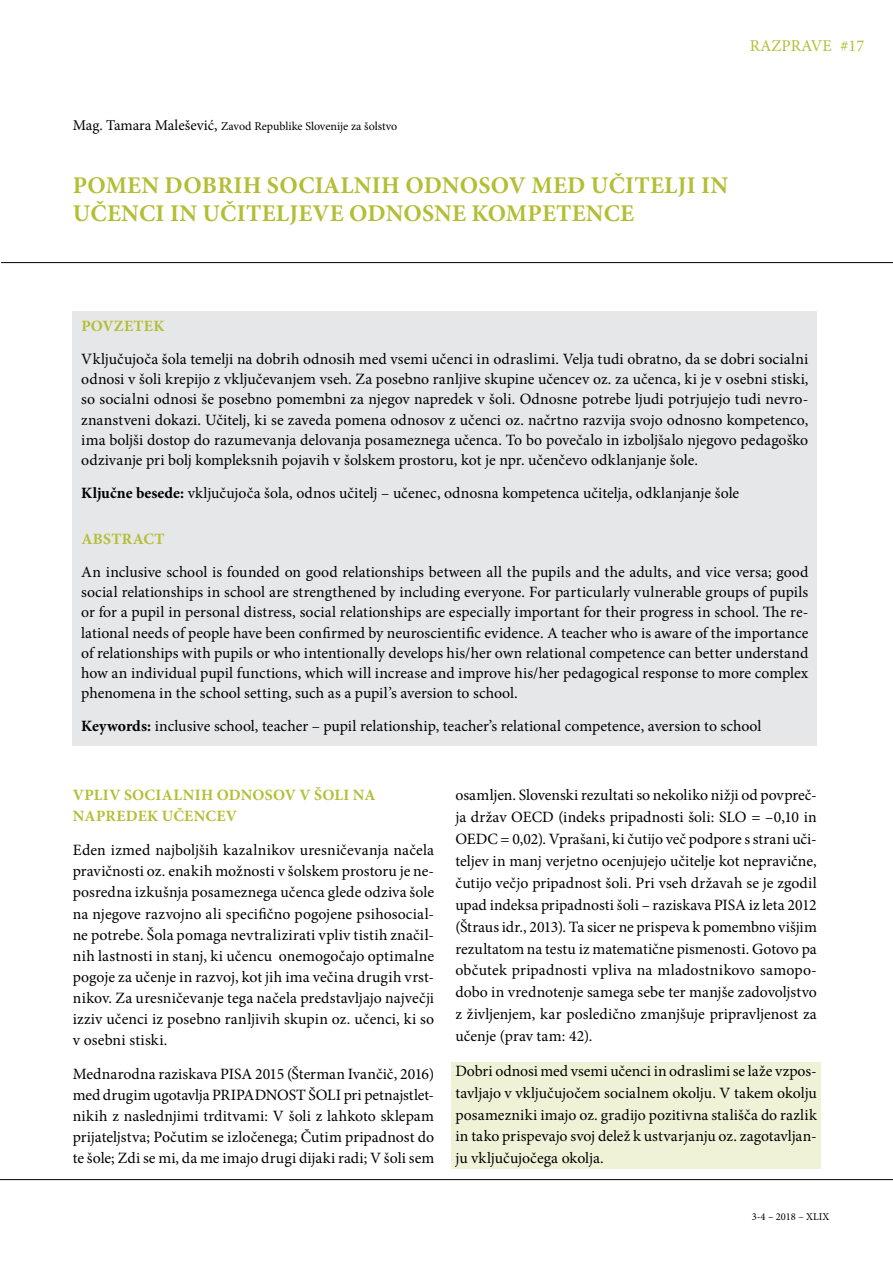
<style>
.page{position:relative;width:893px;height:1263px;background:#fff}
.page>*{position:absolute;margin:0;border:0;box-sizing:border-box;transform-origin:0 0}
.t1{font:700 24px "Minion Pro";letter-spacing:.01em;color:#b4be35}
.t2{font:16.5px "Minion Pro";color:#b4be35}
.t3{font:15.75px/21.9px "Minion Pro";color:#000;text-align:justify}
.t4{font:700 15.75px/21.1px "Minion Pro";letter-spacing:.015em;color:#b4be35}
.t5{font:12px "Minion Pro";letter-spacing:-.005em;color:#000}
.t6{font:10.5px "Minion Pro";color:#000}
.s1{font-size:15px}
.s2{font-weight:700}
</style>
<div class="page">
<hr style="left:0;top:1179px;width:893px;height:1px;background:#000">
<div style="left:451px;top:1061px;width:370px;height:107px;background:#f0f2d7"></div>
<hr style="left:1px;top:262px;width:892px;height:1px;background:#000">
<div style="left:73px;top:311px;width:744px;height:434px;background:#e6e7e8"></div>
<p class="t2" style="left:750px;top:35px;width:116px">RAZPRAVE #17</p>
<p class="t5" style="left:73px;top:118px;width:326px"><span class="s1">Mag. Tamara Malešević,</span> Zavod Republike Slovenije za šolstvo</p>
<h1 class="t1" style="left:73px;top:168px;width:19px">POMEN</h1>
<h1 class="t1" style="left:165px;top:168px;width:17px">DOBRI</h1>
<h1 class="t1" style="left:243px;top:168px;width:86px">H SOCIALNI</h1>
<h1 class="t1" style="left:381px;top:168px;width:43px">H ODNOSOV</h1>
<h1 class="t1" style="left:531px;top:168px;width:19px">MED</h1>
<h1 class="t1" style="left:591px;top:168px;width:14px">UČITELJI</h1>
<h1 class="t1" style="left:701px;top:168px;width:14px">IN</h1>
<h1 class="t1" style="left:73px;top:197px;width:18px">UČEN</h1>
<h1 class="t1" style="left:139px;top:197px;width:79px">CIIN UČITELJEVE</h1>
<h1 class="t1" style="left:349px;top:197px;width:18px">ODNOSNE</h1>
<h1 class="t1" style="left:472px;top:197px;width:34px">KOMPETEN</h1>
<h1 class="t1" style="left:604px;top:197px;width:31px">CE</h1>
<p class="t4" style="left:81px;top:315px;width:12px">POVZETE</p>
<p class="t4" style="left:153px;top:315px;width:13px">K</p>
<p class="t3" style="left:81px;top:349px;width:729px;line-height:20.2px">Vključujoča šola temelji na dobrih odnosih med vsemi učenci in odraslimi. Velja tudi obratno, da se dobri socialni odnosi v šoli krepijo z vključevanjem vseh. Za posebno ranljive skupine učencev oz. za učenca, ki je v osebni stiski, so socialni odnosi še posebno pomembni za njegov napredek v šoli. Odnosne potrebe ljudi potrjujejo tudi nevro&shy;znanstveni dokazi. Učitelj, ki se zaveda pomena odnosov z učenci oz. načrtno razvija svojo odnosno kompetenco, ima boljši dostop do razumevanja delovanja posameznega učenca. To bo povečalo in izboljšalo njegovo pedagoško odzivanje pri bolj kompleksnih pojavih v šolskem prostoru, kot je npr. učenčevo odklanjanje šole.</p>
<p class="t3" style="left:81px;top:482px;width:659px"><span class="s2">KLJUČNE BESEDE:</span> vključujoča šola, odnos učitelj – učenec, odnosna kompetenca učitelja, odklanjanje šole</p>
<p class="t4" style="left:81px;top:528px;width:12px">ABSTRA</p>
<p class="t4" style="left:143px;top:528px;width:22px">CT</p>
<p class="t3" style="left:81px;top:562px;width:729px;line-height:20.2px">An inclusive school is founded on good relationships between all the pupils and the adults, and vice versa; good social relationships in school are strengthened by including everyone. For particularly vulnerable groups of pupils or for a pupil in personal distress, social relationships are especially important for their progress in school. The re&shy;lational needs of people have been confirmed by neuroscientific evidence. A teacher who is aware of the importance of relationships with pupils or who intentionally develops his/her own relational competence can better understand how an individual pupil functions, which will increase and improve his/her pedagogical response to more complex phenomena in the school setting, such as a pupil’s aversion to school.</p>
<p class="t3" style="left:81px;top:715px;width:682px"><span class="s2">KEYWORDS:</span> inclusive school, teacher – pupil relationship, teacher’s relational competence, aversion to school</p>
<p class="t4" style="left:73px;top:784px;width:304px">VPLIV SOCIALNIH ODNOSOV V ŠOLI NA<br>NAPREDEK UČENCEV</p>
<p class="t3" style="left:73px;top:840px;width:363px;line-height:21.1px">Eden izmed najboljših kazalnikov uresničevanja načela pravičnosti oz. enakih možnosti v šolskem prostoru je ne&shy;posredna izkušnja posameznega učenca glede odziva šole na njegove razvojno ali specifično pogojene psihosocial&shy;ne potrebe. Šola pomaga nevtralizirati vpliv tistih značil&shy;nih lastnosti in stanj, ki učencu onemogočajo optimalne pogoje za učenje in razvoj, kot jih ima večina drugih vrst&shy;nikov. Za uresničevanje tega načela predstavljajo največji izziv učenci iz posebno ranljivih skupin oz. učenci, ki so v osebni stiski.</p>
<p class="t3" style="left:73px;top:1063px;width:363px;line-height:21.1px">Mednarodna raziskava PISA 2015 (Šterman Ivančič, 2016) med drugim ugotavlja PRIPADNOST ŠOLI pri petnajstlet&shy;nikih z naslednjimi trditvami: V šoli z lahkoto sklepam prijateljstva; Počutim se izločenega; Čutim pripadnost do te šole; Zdi se mi, da me imajo drugi dijaki radi; V šoli sem</p>
<p class="t3" style="left:455px;top:784px;width:363px">osamljen. Slovenski rezultati so nekoliko nižji od povpreč&shy;ja držav OECD (indeks pripadnosti šoli: SLO = –0,10 in OEDC = 0,02). Vprašani, ki čutijo več podpore s strani uči&shy;teljev in manj verjetno ocenjujejo učitelje kot nepravične, čutijo večjo pripadnost šoli. Pri vseh državah se je zgodil upad indeksa pripadnosti šoli – raziskava PISA iz leta 2012 (Štraus idr., 2013). Ta sicer ne prispeva k pomembno višjim rezultatom na testu iz matematične pismenosti. Gotovo pa občutek pripadnosti vpliva na mladostnikovo samopo&shy;dobo in vrednotenje samega sebe ter manjše zadovoljstvo z življenjem, kar posledično zmanjšuje pripravljenost za učenje (prav tam: 42).</p>
<p class="t3" style="left:455px;top:1060px;width:363px">Dobri odnosi med vsemi učenci in odraslimi se laže vzpos&shy;tavljajo v vključujočem socialnem okolju. V takem okolju posamezniki imajo oz. gradijo pozitivna stališča do razlik in tako prispevajo svoj delež k ustvarjanju oz. zagotavljan&shy;ju vključujočega okolja.</p>
<p class="t6" style="left:752px;top:1210px;width:79px">3-4 – 2018 – XLIX</p>
</div>
